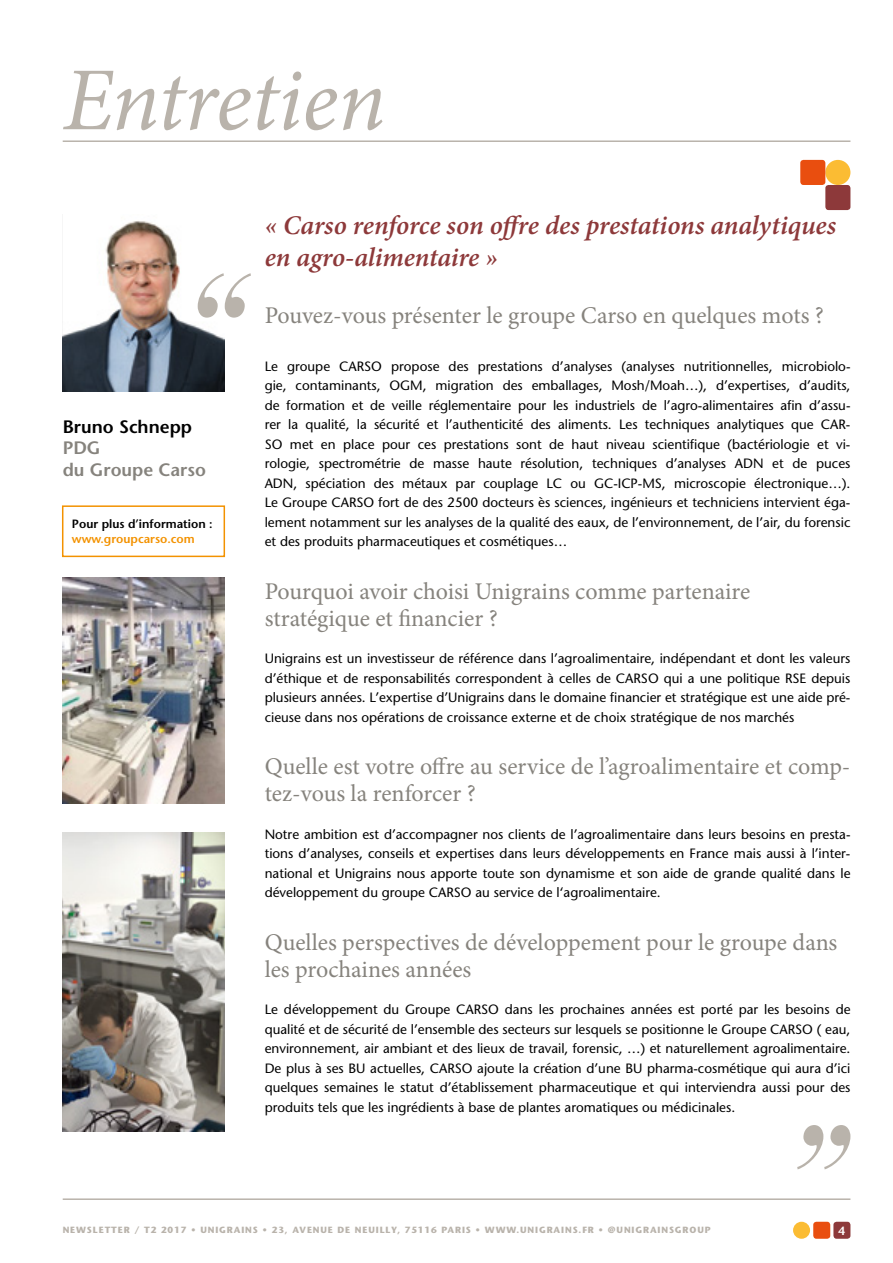
<style>
.page{position:relative;width:893px;height:1263px;background:#fff}
.page>*{position:absolute;margin:0;border:0;box-sizing:border-box;transform-origin:0 0}
.t1{font:italic 90px "Minion Pro";letter-spacing:-.01em;color:#b9b3ab}
.t2{font:italic 600 27px/32.4px "Minion Pro";letter-spacing:-.005em;color:#8d393a}
.t3{font:24px/27px "Minion Pro";color:#86837d}
.t4{font:600 18px/21.6px "Stone Sans Std";color:#86837d}
.t5{font:600 18px "Stone Sans Std";color:#000}
.t6{font:500 13.5px/19.5px "Stone Sans Std";color:#000;text-align:justify}
.t7{font:600 12px "Stone Sans Std";color:#000}
.t8{font:600 12px "Stone Sans Std";color:#f39200}
.t9{font:600 12px "Stone Sans Std";color:#fff}
.t10{font:700 9px "Stone Sans Std";letter-spacing:.1em;color:#b9b3ab}
</style>
<div class="page">
<div style="left:793px;top:1222px;width:17px;height:17px;background:#fbbc33;border-radius:50%"></div>
<div style="left:813px;top:1222px;width:17px;height:17px;background:#e94e0f;border-radius:3px"></div>
<div style="left:833px;top:1222px;width:17px;height:17px;background:#8d393a;border-radius:3px"></div>
<hr style="left:63px;top:140px;width:787px;height:2px;background:#b9b3ab">
<img style="left:63px;top:221px;width:161px;height:170px">
<svg style="left:198px;top:273px;width:53px;height:45px"></svg>
<img style="left:63px;top:577px;width:161px;height:226px">
<div style="left:825px;top:160px;width:25px;height:25px;background:#fbbc33;border-radius:50%"></div>
<div style="left:800px;top:160px;width:25px;height:25px;background:#e94e0f;border-radius:3px"></div>
<div style="left:825px;top:185px;width:25px;height:25px;background:#8d393a;border-radius:3px"></div>
<svg style="left:797px;top:1125px;width:53px;height:44px"></svg>
<img style="left:63px;top:832px;width:161px;height:299px">
<div style="left:62px;top:505px;width:163px;height:52px;border:2px solid #f39200"></div>
<hr style="left:63px;top:1198px;width:787px;height:2px;background:#b9b3ab">
<h1 class="t1" style="left:63px;top:39px;width:325px">Entretien</h1>
<h3 class="t5" style="left:63px;top:415px;width:131px">Bruno Schnepp</h3>
<h3 class="t4" style="left:63px;top:437px;width:145px">PDG<br>du Groupe Carso</h3>
<p class="t7" style="left:72px;top:517px;width:142px">Pour plus d’information :</p>
<p class="t8" style="left:72px;top:531px;width:124px">www.groupcarso.com</p>
<h2 class="t2" style="left:265px;top:209px;width:573px">« Carso renforce son offre des prestations analytiques en agro-alimentaire »</h2>
<h3 class="t3" style="left:265px;top:301px;width:561px">Pouvez-vous présenter le groupe Carso en quelques mots ?</h3>
<p class="t6" style="left:265px;top:356px;width:587px">Le groupe CARSO propose des prestations d’analyses (analyses nutritionnelles, microbiolo&shy;gie, contaminants, OGM, migration des emballages, Mosh/Moah…), d’expertises, d’audits, de formation et de veille réglementaire pour les industriels de l’agro-alimentaires afin d’assu&shy;rer la qualité, la sécurité et l’authenticité des aliments. Les techniques analytiques que CAR-SO met en place pour ces prestations sont de haut niveau scientifique (bactériologie et vi&shy;rologie, spectrométrie de masse haute résolution, techniques d’analyses ADN et de puces ADN, spéciation des métaux par couplage LC ou GC-ICP-MS, microscopie électronique…).<br>Le Groupe CARSO fort de des 2500 docteurs ès sciences, ingénieurs et techniciens intervient éga&shy;lement notamment sur les analyses de la qualité des eaux, de l’environnement, de l’air, du forensic et des produits pharmaceutiques et cosmétiques…</p>
<h3 class="t3" style="left:265px;top:577px;width:487px">Pourquoi avoir choisi Unigrains comme partenaire stratégique et financier ?</h3>
<p class="t6" style="left:265px;top:649px;width:587px">Unigrains est un investisseur de référence dans l’agroalimentaire, indépendant et dont les valeurs d’éthique et de responsabilités correspondent à celles de CARSO qui a une politique RSE depuis plusieurs années. L’expertise d’Unigrains dans le domaine financier et stratégique est une aide pré&shy;cieuse dans nos opérations de croissance externe et de choix stratégique de nos marchés</p>
<h3 class="t3" style="left:265px;top:753px;width:587px">Quelle est votre offre au service de l’agroalimentaire et comp&shy;tez-vous la renforcer ?</h3>
<p class="t6" style="left:265px;top:824px;width:587px">Notre ambition est d’accompagner nos clients de l’agroalimentaire dans leurs besoins en presta&shy;tions d’analyses, conseils et expertises dans leurs développements en France mais aussi à l’inter&shy;national et Unigrains nous apporte toute son dynamisme et son aide de grande qualité dans le développement du groupe CARSO au service de l‘agroalimentaire.</p>
<h3 class="t3" style="left:265px;top:928px;width:574px">Quelles perspectives de développement pour le groupe dans les prochaines années</h3>
<p class="t6" style="left:265px;top:1000px;width:587px">Le développement du Groupe CARSO dans les prochaines années est porté par les besoins de qualité et de sécurité de l’ensemble des secteurs sur lesquels se positionne le Groupe CARSO ( eau, environnement, air ambiant et des lieux de travail, forensic, …) et naturellement agroalimentaire.<br>De plus à ses BU actuelles, CARSO ajoute la création d’une BU pharma-cosmétique qui aura d’ici quelques semaines le statut d’établissement pharmaceutique et qui interviendra aussi pour des produits tels que les ingrédients à base de plantes aromatiques ou médicinales.</p>
<p class="t10" style="left:63px;top:1225px;width:649px">NEWSLETTER / T2 2017 • UNIGRAINS • 23, AVENUE DE NEUILLY, 75116 PARIS • WWW.UNIGRAINS.FR • @UNIGRAINSGROUP</p>
<p class="t9" style="left:838px;top:1223px;width:8px">4</p>
</div>
